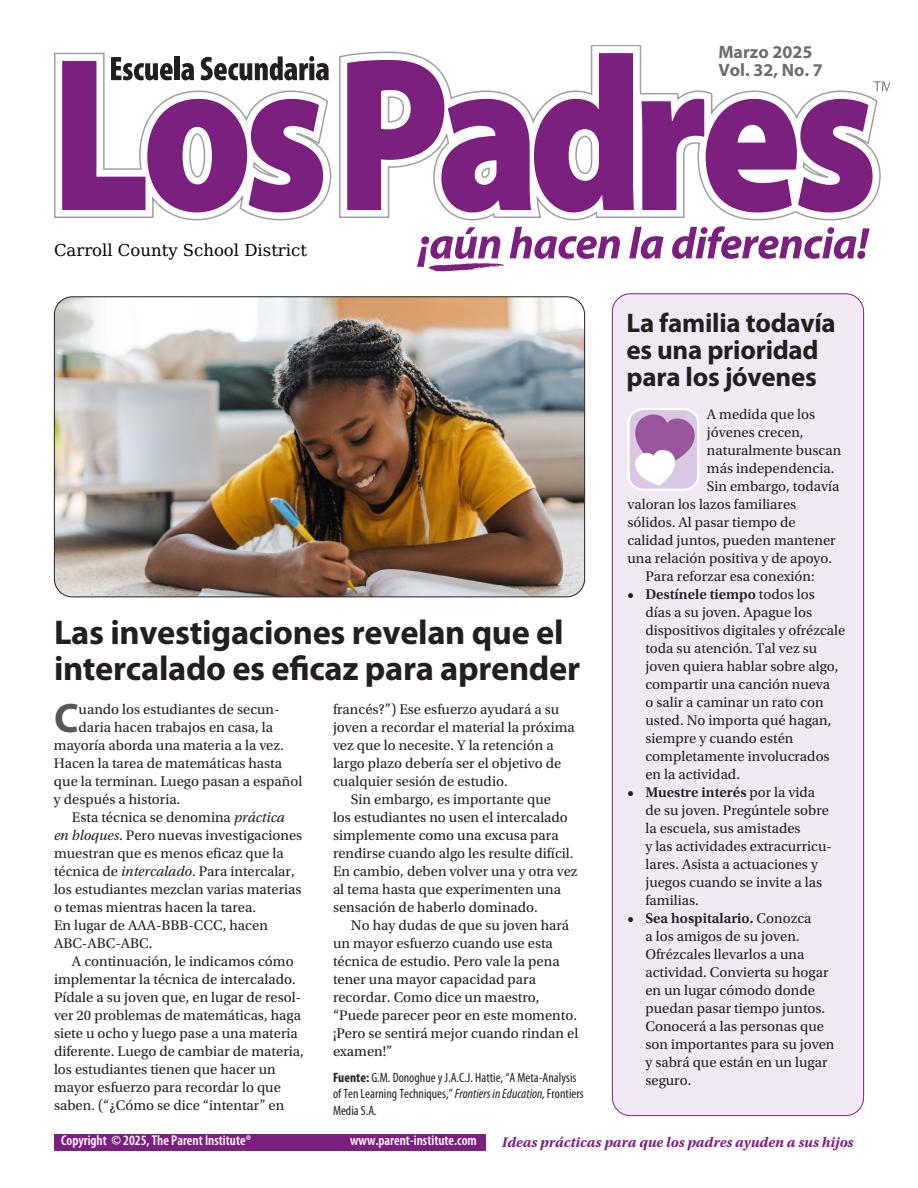
<style>
.page{position:relative;width:918px;height:1188px;background:#fff}
.page>*{position:absolute;margin:0;border:0;box-sizing:border-box;transform-origin:0 0}
.t1{font:700 41.4px "Myriad Pro";color:#57585a}
.t2{font:700 34.5px/36px "Myriad Pro";letter-spacing:-.01em;color:#231f20}
.t3{font:700 27px/27px "Myriad Pro";letter-spacing:-.01em;color:#231f20}
.t4{font:700 18px/18px "Myriad Pro";color:#6c6d70}
.t5{font:16.5px "DejaVu Math Te X Gyre";color:#000}
.t6{font:14.7px/18px "Utopia Std";color:#231f20}
.t7{font:italic 700 14.7px "Utopia Std";color:#7c2080}
.t8{font:600 condensed 14.25px "Myriad Pro";color:#fff}
.t9{font:condensed 13.5px/16.5px "Myriad Pro";color:#231f20}
.s1{font-style:italic}
.s2{font-weight:700}
.s3{font-weight:600}
</style>
<div class="page">
<svg style="left:417px;top:227px;width:87px;height:44px"></svg>
<svg style="left:510px;top:227px;width:110px;height:32px"></svg>
<svg style="left:629px;top:227px;width:35px;height:32px"></svg>
<svg style="left:672px;top:226px;width:198px;height:33px"></svg>
<svg style="left:54px;top:45px;width:827px;height:176px"></svg>
<svg style="left:347px;top:53px;width:287px;height:159px"></svg>
<svg style="left:642px;top:99px;width:231px;height:113px"></svg>
<svg style="left:62px;top:56px;width:267px;height:156px"></svg>
<svg style="left:874px;top:81px;width:16px;height:10px"></svg>
<div style="left:54px;top:1134px;width:431px;height:16px;background:#7c2080"></div>
<div style="left:612px;top:294px;width:252px;height:822px;background:#f0e9f4;border-radius:18px"></div>
<svg style="left:627px;top:408px;width:72px;height:83px;background:#cfb3d3"></svg>
<img style="left:54px;top:298px;width:531px;height:299px">
<p class="t4" style="left:718px;top:42px;width:106px">Marzo 2025<br>Vol. 32, No. 7</p>
<p class="t5" style="left:54px;top:243px;width:254px">Carroll County School District</p>
<h2 class="t2" style="left:54px;top:613px;width:528px">Las investigaciones revelan que el intercalado es eficaz para aprender</h2>
<h1 class="t1" style="left:54px;top:691px;width:26px">C</h1>
<p class="t6" style="left:79px;top:701px;width:202px">uando los estudiantes de secun-</p>
<p class="t6" style="left:79px;top:719px;width:196px">daria hacen trabajos en casa, la</p>
<p class="t6" style="left:54px;top:737px;width:231px">mayoría aborda una materia a la vez.</p>
<p class="t6" style="left:54px;top:755px;width:230px">Hacen la tarea de matemáticas hasta</p>
<p class="t6" style="left:54px;top:773px;width:250px">que la terminan. Luego pasan a español</p>
<p class="t6" style="left:54px;top:791px;width:128px">y después a historia.</p>
<p class="t6" style="left:72px;top:809px;width:214px">Esta técnica se denomina <span class="s1">práctica</span></p>
<p class="t6" style="left:54px;top:827px;width:250px"><span class="s1">en bloques</span>. Pero nuevas investigaciones</p>
<p class="t6" style="left:54px;top:845px;width:231px">muestran que es menos eficaz que la</p>
<p class="t6" style="left:54px;top:863px;width:242px">técnica de <span class="s1">intercalado</span>. Para intercalar,</p>
<p class="t6" style="left:54px;top:881px;width:249px">los estudiantes mezclan varias materias</p>
<p class="t6" style="left:54px;top:899px;width:204px">o temas mientras hacen la tarea.</p>
<p class="t6" style="left:54px;top:917px;width:215px">En lugar de AAA-BBB-CCC, hacen</p>
<p class="t6" style="left:54px;top:935px;width:100px">ABC-ABC-ABC.</p>
<p class="t6" style="left:72px;top:953px;width:223px">A continuación, le indicamos cómo</p>
<p class="t6" style="left:54px;top:971px;width:243px">implementar la técnica de intercalado.</p>
<p class="t6" style="left:54px;top:989px;width:249px">Pídale a su joven que, en lugar de resol-</p>
<p class="t6" style="left:54px;top:1007px;width:249px">ver 20 problemas de matemáticas, haga</p>
<p class="t6" style="left:54px;top:1025px;width:245px">siete u ocho y luego pase a una materia</p>
<p class="t6" style="left:54px;top:1043px;width:251px">diferente. Luego de cambiar de materia,</p>
<p class="t6" style="left:54px;top:1061px;width:223px">los estudiantes tienen que hacer un</p>
<p class="t6" style="left:54px;top:1079px;width:228px">mayor esfuerzo para recordar lo que</p>
<p class="t6" style="left:54px;top:1097px;width:232px">saben. (“¿Cómo se dice “intentar” en</p>
<p class="t6" style="left:333px;top:701px;width:228px">francés?”) Ese esfuerzo ayudará a su</p>
<p class="t6" style="left:333px;top:719px;width:243px">joven a recordar el material la próxima</p>
<p class="t6" style="left:333px;top:737px;width:222px">vez que lo necesite. Y la retención a</p>
<p class="t6" style="left:333px;top:755px;width:230px">largo plazo debería ser el objetivo de</p>
<p class="t6" style="left:333px;top:773px;width:176px">cualquier sesión de estudio.</p>
<p class="t6" style="left:351px;top:791px;width:201px">Sin embargo, es importante que</p>
<p class="t6" style="left:333px;top:809px;width:236px">los estudiantes no usen el intercalado</p>
<p class="t6" style="left:333px;top:827px;width:227px">simplemente como una excusa para</p>
<p class="t6" style="left:333px;top:845px;width:242px">rendirse cuando algo les resulte difícil.</p>
<p class="t6" style="left:333px;top:863px;width:246px">En cambio, deben volver una y otra vez</p>
<p class="t6" style="left:333px;top:881px;width:230px">al tema hasta que experimenten una</p>
<p class="t6" style="left:333px;top:899px;width:206px">sensación de haberlo dominado.</p>
<p class="t6" style="left:351px;top:917px;width:220px">No hay dudas de que su joven hará</p>
<p class="t6" style="left:333px;top:935px;width:221px">un mayor esfuerzo cuando use esta</p>
<p class="t6" style="left:333px;top:953px;width:228px">técnica de estudio. Pero vale la pena</p>
<p class="t6" style="left:333px;top:971px;width:204px">tener una mayor capacidad para</p>
<p class="t6" style="left:333px;top:989px;width:208px">recordar. Como dice un maestro,</p>
<p class="t6" style="left:333px;top:1007px;width:246px">“Puede parecer peor en este momento.</p>
<p class="t6" style="left:333px;top:1025px;width:247px">¡Pero se sentirá mejor cuando rindan el</p>
<p class="t6" style="left:333px;top:1043px;width:61px">examen!”</p>
<p class="t9" style="left:333px;top:1069px;width:252px"><span class="s2">Fuente:</span> G.M. Donoghue y J.A.C.J. Hattie, “A Meta-Analysis of Ten Learning Techniques,” <span class="s1">Frontiers in Education,</span> Frontiers<br>Media S.A.</p>
<h3 class="t3" style="left:627px;top:309px;width:211px">La familia todavía es una prioridad para los jóvenes</h3>
<p class="t6" style="left:707px;top:405px;width:110px">A medida que los</p>
<p class="t6" style="left:707px;top:423px;width:98px">jóvenes crecen,</p>
<p class="t6" style="left:707px;top:441px;width:136px">naturalmente buscan</p>
<p class="t6" style="left:707px;top:459px;width:129px">más independencia.</p>
<p class="t6" style="left:707px;top:477px;width:134px">Sin embargo, todavía</p>
<p class="t6" style="left:627px;top:495px;width:170px">valoran los lazos familiares</p>
<p class="t6" style="left:627px;top:513px;width:170px">sólidos. Al pasar tiempo de</p>
<p class="t6" style="left:627px;top:531px;width:210px">calidad juntos, pueden mantener</p>
<p class="t6" style="left:627px;top:549px;width:206px">una relación positiva y de apoyo.</p>
<p class="t6" style="left:645px;top:567px;width:171px">Para reforzar esa conexión:</p>
<p class="t6" style="left:645px;top:585px;width:201px;text-indent:-18px"><span class="s3">• Destínele tiempo</span> todos los<br>días a su joven. Apague los dispositivos digitales y ofrézcale toda su atención. Tal vez su joven quiera hablar sobre algo, compartir una canción nueva<br>o salir a caminar un rato con usted. No importa qué hagan, siempre y cuando estén completamente involucrados en la actividad.</p>
<p class="t6" style="left:645px;top:783px;width:188px;text-indent:-18px"><span class="s3">• Muestre interés</span> por la vida de su joven. Pregúntele sobre la escuela, sus amistades<br>y las actividades extracurricu&shy;lares. Asista a actuaciones y juegos cuando se invite a las familias.</p>
<p class="t6" style="left:645px;top:909px;width:191px;text-indent:-18px"><span class="s3">• Sea hospitalario.</span> Conozca<br>a los amigos de su joven.<br>Ofrézcales llevarlos a una actividad. Convierta su hogar en un lugar cómodo donde puedan pasar tiempo juntos.<br>Conocerá a las personas que son importantes para su joven y sabrá que están en un lugar seguro.</p>
<p class="t8" style="left:61px;top:1132px;width:191px">Copyright © 2025, The Parent Institute®</p>
<p class="t8" style="left:350px;top:1132px;width:128px">www.parent-institute.com</p>
<p class="t7" style="left:502px;top:1134px;width:353px">Ideas prácticas para que los padres ayuden a sus hijos</p>
</div>
